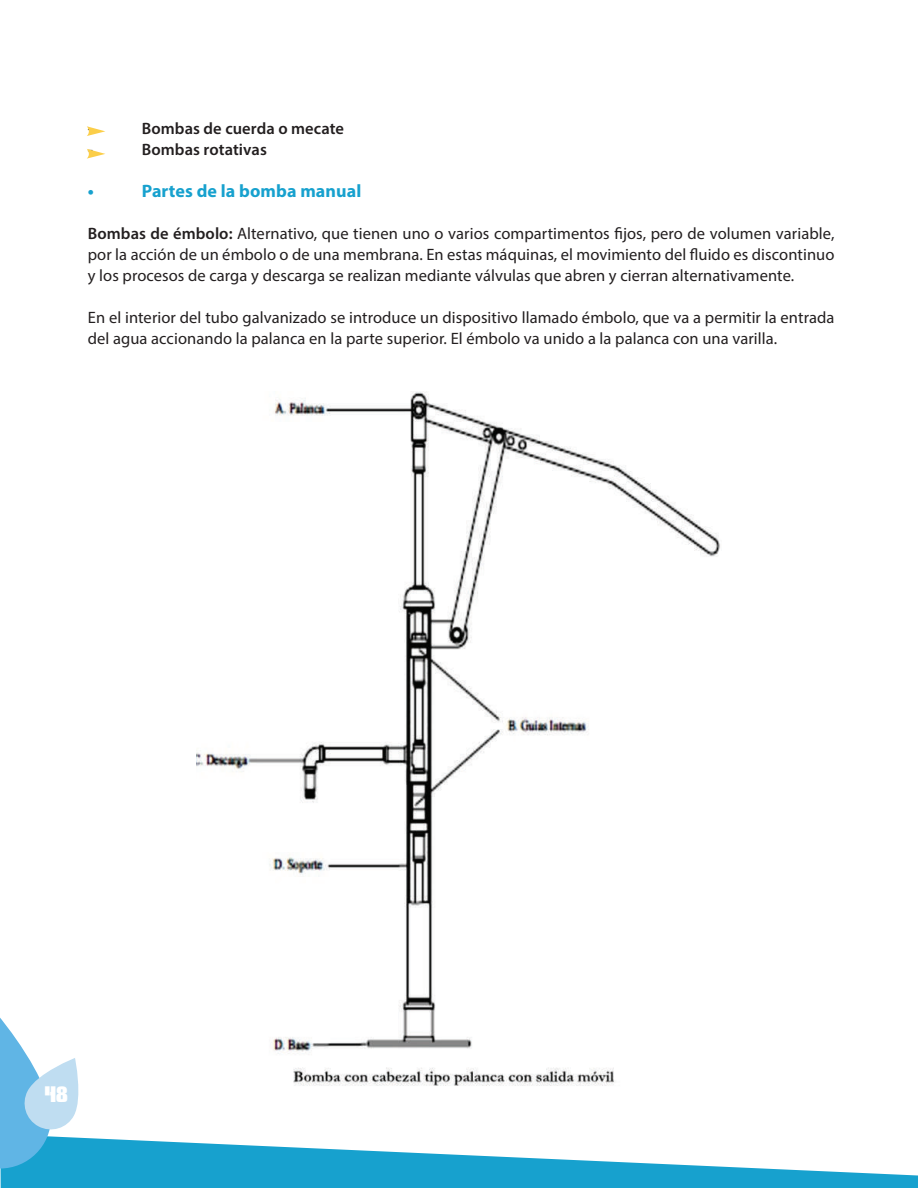
<style>
.page{position:relative;width:918px;height:1188px;background:#fff}
.page>*{position:absolute;margin:0;border:0;box-sizing:border-box;transform-origin:0 0}
.t1{font:21px "Call Of Ops Duty";color:#fff}
.t2{font:700 18px "Myriad Pro";letter-spacing:.005em;color:#17a1ce}
.t3{font:16.5px/21px "Myriad Pro";letter-spacing:.005em;color:#231f20;text-align:justify}
.t4{font:600 16.5px "Myriad Pro";letter-spacing:.005em;color:#231f20}
.s1{font-weight:600}
</style>
<div class="page">
<svg style="left:0;top:1137px;width:918px;height:51px;fill:#17a1ce"></svg>
<svg style="left:0;top:1018px;width:83px;height:151px"></svg>
<img style="left:196px;top:392px;width:524px;height:694px">
<svg style="left:87px;top:126px;width:18px;height:10px"></svg>
<svg style="left:87px;top:149px;width:18px;height:10px"></svg>
<p class="t3" style="left:88px;top:118px;width:7px">-</p>
<p class="t4" style="left:142px;top:118px;width:204px">Bombas de cuerda o mecate</p>
<p class="t4" style="left:88px;top:139px;width:7px">-</p>
<p class="t4" style="left:142px;top:139px;width:127px">Bombas rotativas</p>
<p class="t2" style="left:88px;top:180px;width:8px">•</p>
<p class="t2" style="left:142px;top:180px;width:221px">Partes de la bomba manual</p>
<p class="t3" style="left:88px;top:223px;width:748px"><span class="s1">Bombas de émbolo:</span> Alternativo, que tienen uno o varios compartimentos fijos, pero de volumen variable, por la acción de un émbolo o de una membrana. En estas máquinas, el movimiento del fluido es discontinuo y los procesos de carga y descarga se realizan mediante válvulas que abren y cierran alternativamente.</p>
<p class="t3" style="left:88px;top:307px;width:748px">En el interior del tubo galvanizado se introduce un dispositivo llamado émbolo, que va a permitir la entrada del agua accionando la palanca en la parte superior. El émbolo va unido a la palanca con una varilla.</p>
<p class="t1" style="left:45px;top:1086px;width:25px">48</p>
</div>
